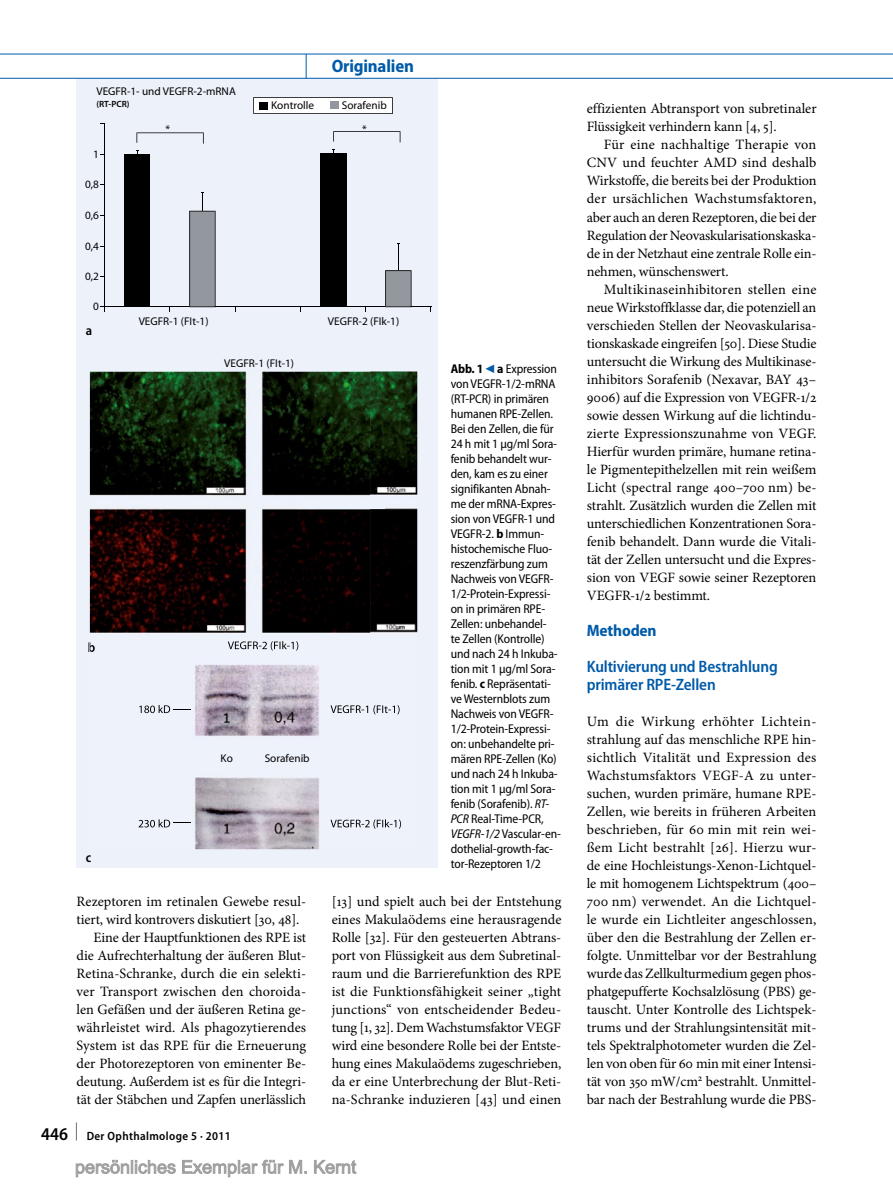
<style>
.page{position:relative;width:893px;height:1187px;background:#fff}
.page>*{position:absolute;margin:0;border:0;box-sizing:border-box;transform-origin:0 0}
.t1{font:700 semi-condensed 18px "Myriad Pro";letter-spacing:-.01em;color:#005ba9}
.t2{font:600 semi-condensed 16.5px/18px "Myriad Pro";letter-spacing:-.01em;color:#005ba9}
.t3{font:700 semi-condensed 16.5px "Myriad Pro";letter-spacing:-.01em;color:#005ba9}
.t4{font:14.25px/18px "Minion Pro";letter-spacing:-.005em;color:#000;text-align:justify}
.t5{font:600 semi-condensed 13.5px "Myriad Pro";color:#000}
.t6{font:semi-condensed 12.75px/15px "Myriad Pro";letter-spacing:-.01em;color:#000}
.t7{font:600 semi-condensed 12px "Myriad Pro";letter-spacing:.03em;color:#000}
.t8{font:11.25px "Myriad Pro";color:#000}
.t9{font:600 9px "Myriad Pro";color:#000}
.s1{font-weight:700}
.s2{font-family:"S Buttons";font-stretch:normal;font-size:14.25px;color:#005ba9}
.s3{font-style:italic}
.s4{font-size:18px}
</style>
<div class="page">
<div style="left:77px;top:78px;width:361px;height:790px;background:#edf1fa"></div>
<hr style="left:104px;top:124px;width:1px;height:183px;background:#000">
<hr style="left:105px;top:306px;width:327px;height:1px;background:#000">
<svg style="left:333px;top:131px;width:67px;height:11px"></svg>
<svg style="left:253px;top:97px;width:140px;height:17px;background:#e2e2e2"></svg>
<div style="left:260px;top:102px;width:8px;height:7px;background:#000"></div>
<div style="left:330px;top:101px;width:9px;height:8px;background:#93989e"></div>
<svg style="left:136px;top:132px;width:68px;height:12px"></svg>
<div style="left:124px;top:154px;width:25px;height:153px;background:#000"></div>
<div style="left:320px;top:154px;width:27px;height:153px;background:#000"></div>
<svg style="left:189px;top:192px;width:27px;height:115px"></svg>
<svg style="left:385px;top:243px;width:27px;height:64px"></svg>
<img style="left:90px;top:371px;width:327px;height:478px">
<img style="left:152px;top:498px;width:41px;height:8px">
<img style="left:298px;top:498px;width:87px;height:11px">
<img style="left:228px;top:641px;width:70px;height:9px">
<img style="left:331px;top:819px;width:70px;height:9px">
<img style="left:331px;top:705px;width:69px;height:9px">
<img style="left:139px;top:705px;width:31px;height:8px">
<img style="left:139px;top:819px;width:31px;height:8px">
<svg style="left:174px;top:709px;width:17px;height:1px"></svg>
<svg style="left:174px;top:822px;width:17px;height:1px"></svg>
<svg style="left:90px;top:642px;width:5px;height:10px"></svg>
<hr style="left:0;top:54px;width:893px;height:1px;background:#005ba9">
<hr style="left:0;top:78px;width:893px;height:1px;background:#005ba9">
<svg style="left:306px;top:54px;width:1px;height:25px"></svg>
<svg style="left:75px;top:1159px;width:282px;height:18px"></svg>
<p class="t8" style="left:96px;top:84px;width:141px">VEGFR-1- und VEGFR-2-mRNA</p>
<p class="t9" style="left:96px;top:98px;width:35px">(RT-PCR)</p>
<p class="t1" style="left:332px;top:56px;width:84px">Originalien</p>
<p class="t8" style="left:271px;top:98px;width:45px">Kontrolle</p>
<p class="t8" style="left:342px;top:98px;width:47px">Sorafenib</p>
<p class="t8" style="left:93px;top:147px;width:7px">1</p>
<p class="t8" style="left:85px;top:177px;width:15px">0,8</p>
<p class="t8" style="left:85px;top:208px;width:15px">0,6</p>
<p class="t8" style="left:85px;top:239px;width:15px">0,4</p>
<p class="t8" style="left:85px;top:269px;width:15px">0,2</p>
<p class="t8" style="left:93px;top:299px;width:7px">0</p>
<p class="t5" style="left:86px;top:323px;width:8px">a</p>
<p class="t8" style="left:166px;top:122px;width:6px">*</p>
<p class="t8" style="left:362px;top:122px;width:6px">*</p>
<p class="t8" style="left:139px;top:314px;width:71px">VEGFR-1 (FIt-1)</p>
<p class="t8" style="left:328px;top:314px;width:73px">VEGFR-2 (FIk-1)</p>
<p class="t8" style="left:224px;top:356px;width:71px">VEGFR-1 (FIt-1)</p>
<p class="t5" style="left:88px;top:639px;width:9px">b</p>
<p class="t5" style="left:86px;top:849px;width:7px">c</p>
<p class="t8" style="left:221px;top:751px;width:14px">Ko</p>
<p class="t8" style="left:265px;top:751px;width:47px">Sorafenib</p>
<p class="t6" style="left:451px;top:361px;width:112px"><span class="s1">Abb. 1</span><span class="s2">9</span><span class="s1">a</span> Expression von VEGFR-1/2-mRNA (RT-PCR) in primären humanen RPE-Zellen.<br>Bei den Zellen, die für<br>24 h mit 1 µg/ml Sora&shy;fenib behandelt wur&shy;den, kam es zu einer signifikanten Abnah&shy;me der mRNA-Expres&shy;sion von VEGFR-1 und<br>VEGFR-2. <span class="s1">b</span> Immun&shy;histochemische Fluo&shy;reszenzfärbung zum<br>Nachweis von VEGFR-<br>1/2-Protein-Expressi&shy;on in primären RPE-<br>Zellen: unbehandel-<br>te Zellen (Kontrolle) und nach 24 h Inkuba&shy;tion mit 1 µg/ml Sora&shy;fenib. <span class="s1">c</span> Repräsentati&shy;veWesternblots zum<br>Nachweis von VEGFR-<br>1/2-Protein-Expressi&shy;on: unbehandelte pri&shy;mären RPE-Zellen (Ko) und nach 24 h Inkuba&shy;tion mit 1 µg/ml Sora&shy;fenib (Sorafenib). <span class="s3">RT-<br>PCR</span> Real-Time-PCR,<br><span class="s3">VEGFR-1/2</span> Vascular-en&shy;dothelial-growth-fac&shy;tor-Rezeptoren 1/2</p>
<p class="t4" style="left:77px;top:892px;width:231px">Rezeptoren im retinalen Gewebe resul-</p>
<p class="t4" style="left:77px;top:910px;width:224px">tiert, wird kontrovers diskutiert [30, 48].</p>
<p class="t4" style="left:94px;top:928px;width:214px">Eine der Hauptfunktionen des RPE ist</p>
<p class="t4" style="left:77px;top:946px;width:230px">die Aufrechterhaltung der äußeren Blut-</p>
<p class="t4" style="left:77px;top:964px;width:231px">Retina-Schranke, durch die ein selekti-</p>
<p class="t4" style="left:77px;top:982px;width:231px">ver Transport zwischen den choroida-</p>
<p class="t4" style="left:77px;top:1000px;width:231px">len Gefäßen und der äußeren Retina ge-</p>
<p class="t4" style="left:77px;top:1018px;width:231px">währleistet wird. Als phagozytierendes</p>
<p class="t4" style="left:77px;top:1036px;width:231px">System ist das RPE für die Erneuerung</p>
<p class="t4" style="left:77px;top:1054px;width:231px">der Photorezeptoren von eminenter Be-</p>
<p class="t4" style="left:77px;top:1072px;width:231px">deutung. Außerdem ist es für die Integri-</p>
<p class="t4" style="left:77px;top:1090px;width:231px">tät der Stäbchen und Zapfen unerlässlich</p>
<p class="t7" style="left:41px;top:1129px;width:191px"><span class="s4">446 </span><sup>|</sup> Der Ophthalmologe 5 · 2011</p>
<p class="t4" style="left:332px;top:892px;width:231px">[13] und spielt auch bei der Entstehung eines Makulaödems eine herausragende Rolle [32]. Für den gesteuerten Abtrans&shy;port von Flüssigkeit aus dem Subretinal&shy;raum und die Barrierefunktion des RPE ist die Funktionsfähigkeit seiner „tight junctions“ von entscheidender Bedeu&shy;tung [1, 32]. Dem Wachstumsfaktor VEGF wird eine besondere Rolle bei der Entste&shy;hung eines Makulaödems zugeschrieben, da er eine Unterbrechung der Blut-Reti&shy;na-Schranke induzieren [43] und einen</p>
<p class="t4" style="left:587px;top:100px;width:231px">effizienten Abtransport von subretinaler<br>Flüssigkeit verhindern kann [4, 5].</p>
<p class="t4" style="left:587px;top:136px;width:231px;text-indent:17px">Für eine nachhaltige Therapie von CNV und feuchter AMD sind deshalb Wirkstoffe, die bereits bei der Produktion der ursächlichen Wachstumsfaktoren, aber auch an deren Rezeptoren, die bei der Regulation der Neovaskularisationskaska&shy;de in der Netzhaut eine zentrale Rolle ein&shy;nehmen, wünschenswert.</p>
<p class="t4" style="left:587px;top:280px;width:231px;text-indent:17px">Multikinaseinhibitoren stellen eine neue Wirkstoffklasse dar, die potenziell an verschieden Stellen der Neovaskularisa&shy;tionskaskade eingreifen [50]. Diese Studie untersucht die Wirkung des Multikinase&shy;inhibitors Sorafenib (Nexavar, BAY 43– 9006) auf die Expression von VEGFR-1/2 sowie dessen Wirkung auf die lichtindu&shy;zierte Expressionszunahme von VEGF.<br>Hierfür wurden primäre, humane retina&shy;le Pigmentepithelzellen mit rein weißem Licht (spectral range 400–700 nm) be&shy;strahlt. Zusätzlich wurden die Zellen mit unterschiedlichen Konzentrationen Sora&shy;fenib behandelt. Dann wurde die Vitali&shy;tät der Zellen untersucht und die Expres&shy;sion von VEGF sowie seiner Rezeptoren VEGFR-1/2 bestimmt.</p>
<p class="t3" style="left:587px;top:621px;width:71px">Methoden</p>
<p class="t2" style="left:587px;top:657px;width:192px">Kultivierung und Bestrahlung primärer RPE-Zellen</p>
<p class="t4" style="left:587px;top:712px;width:231px;text-align:left">Um die Wirkung erhöhter Lichtein&shy;strahlung auf das menschliche RPE hin&shy;sichtlich Vitalität und Expression des Wachstumsfaktors VEGF-A zu unter&shy;suchen, wurden primäre, humane RPE-Zellen, wie bereits in früheren Arbeiten beschrieben, für 60 min mit rein wei&shy;ßem Licht bestrahlt [26]. Hierzu wur&shy;de eine Hochleistungs-Xenon-Lichtquel&shy;le mit homogenem Lichtspektrum (400– 700 nm) verwendet. An die Lichtquel&shy;le wurde ein Lichtleiter angeschlossen, über den die Bestrahlung der Zellen er&shy;folgte. Unmittelbar vor der Bestrahlung wurde das Zellkulturmedium gegen phos&shy;phatgepufferte Kochsalzlösung (PBS) ge&shy;tauscht. Unter Kontrolle des Lichtspek&shy;trums und der Strahlungsintensität mit&shy;tels Spektralphotometer wurden die Zel&shy;len von oben für 60 min mit einer Intensi&shy;tät von 350 mW/cm<sup>2</sup> bestrahlt. Unmittel&shy;bar nach der Bestrahlung wurde die PBS-</p>
</div>
